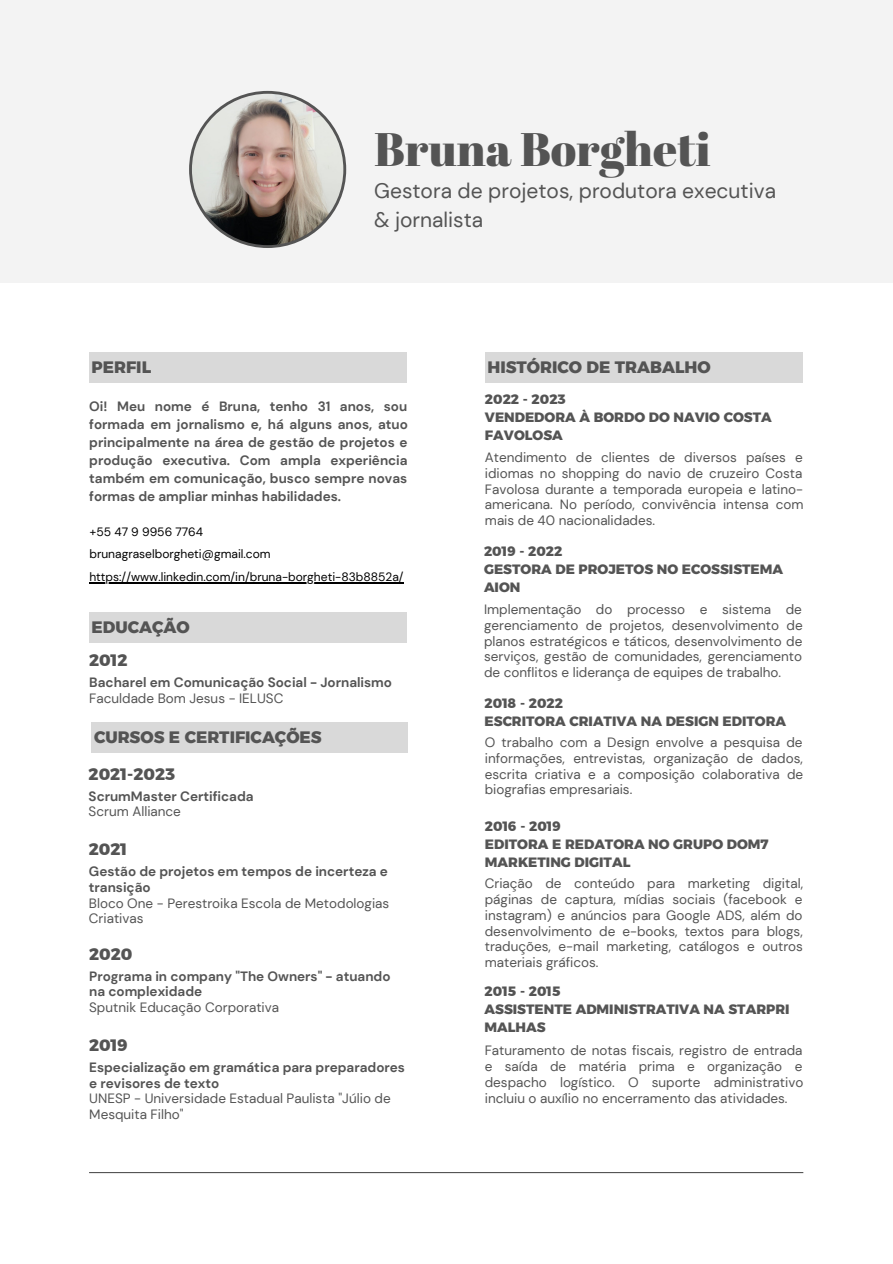
<style>
.page{position:relative;width:893px;height:1264px;background:#fff}
.page>*{position:absolute;margin:0;border:0;box-sizing:border-box;transform-origin:0 0}
.t1{font:46.95px "Abril Fatface";color:#545454}
.t2{font:21px/29.2px "DM Sans";color:#545454}
.t3{font:700 16.5px "Kief Montaser Extra";color:#545454}
.t4{font:13.5px/15.8px "DM Sans";color:#545454;text-align:justify}
.t5{font:700 13.5px/18px "DM Sans";color:#545454}
.t6{font:700 13.5px/18px "Kief Montaser Extra";color:#545454}
.t7{font:12px/22.6px "DM Sans";color:#000}
</style>
<div class="page">
<div style="left:0;top:0;width:892px;height:282px;background:#f3f3f3"></div>
<svg style="left:189px;top:91px;width:157px;height:157px"></svg>
<div style="left:89px;top:352px;width:318px;height:30px;background:#d9d9d9"></div>
<div style="left:89px;top:612px;width:318px;height:30px;background:#d9d9d9"></div>
<div style="left:484px;top:352px;width:318px;height:30px;background:#d9d9d9"></div>
<hr style="left:89px;top:1171px;width:714px;height:2px;background:#545454">
<hr style="left:89px;top:582px;width:314px;height:1px;background:#000">
<div style="left:92px;top:722px;width:315px;height:30px;background:#d9d9d9"></div>
<h1 class="t1" style="left:374px;top:116px;width:338px">Bruna Borgheti</h1>
<p class="t3" style="left:92px;top:357px;width:61px">PERFIL</p>
<h2 class="t2" style="left:374px;top:176px;width:403px">Gestora de projetos, produtora executiva &amp; jornalista</h2>
<p class="t3" style="left:487px;top:357px;width:225px">HISTÓRICO DE TRABALHO</p>
<p class="t5" style="left:89px;top:397px;width:320px;text-align:justify">Oi! Meu nome é Bruna, tenho 31 anos, sou formada em jornalismo e, há alguns anos, atuo principalmente na área de gestão de projetos e produção executiva. Com ampla experiência também em comunicação, busco sempre novas formas de ampliar minhas habilidades.</p>
<p class="t7" style="left:89px;top:520px;width:316px">+55 47 9 9956 7764<br>brunagraselborgheti@gmail.com https://www.linkedin.com/in/bruna-borgheti-83b8852a/</p>
<p class="t3" style="left:92px;top:616px;width:100px">EDUCAÇÃO</p>
<p class="t3" style="left:89px;top:650px;width:40px">2012</p>
<p class="t5" style="left:89px;top:673px;width:304px">Bacharel em Comunicação Social - Jornalismo</p>
<p class="t4" style="left:89px;top:690px;width:195px">Faculdade Bom Jesus - IELUSC</p>
<p class="t3" style="left:94px;top:726px;width:229px">CURSOS E CERTIFICAÇÕES</p>
<p class="t3" style="left:89px;top:764px;width:88px">2021-2023</p>
<p class="t5" style="left:89px;top:787px;width:166px">ScrumMaster Certificada</p>
<p class="t4" style="left:89px;top:804px;width:94px">Scrum Alliance</p>
<p class="t3" style="left:89px;top:839px;width:40px">2021</p>
<p class="t5" style="left:89px;top:863px;width:300px;line-height:15.8px">Gestão de projetos em tempos de incerteza e transição</p>
<p class="t4" style="left:89px;top:895px;width:302px">Bloco One - Perestroika Escola de Metodologias<br>Criativas</p>
<p class="t3" style="left:89px;top:943px;width:45px">2020</p>
<p class="t5" style="left:89px;top:968px;width:303px;line-height:15.8px">Programa in company "The Owners" - atuando na complexidade</p>
<p class="t4" style="left:89px;top:999px;width:191px">Sputnik Educação Corporativa</p>
<p class="t3" style="left:89px;top:1035px;width:40px">2019</p>
<p class="t5" style="left:89px;top:1059px;width:317px;line-height:15.8px">Especialização em gramática para preparadores e revisores de texto</p>
<p class="t4" style="left:89px;top:1090px;width:303px">UNESP - Universidade Estadual Paulista "Júlio de<br>Mesquita Filho"</p>
<p class="t6" style="left:485px;top:390px;width:288px">2022 - 2023<br>VENDEDORA À BORDO DO NAVIO COSTA<br>FAVOLOSA</p>
<p class="t4" style="left:485px;top:449px;width:320px">Atendimento de clientes de diversos países e idiomas no shopping do navio de cruzeiro Costa Favolosa durante a temporada europeia e latino&shy;americana. No período, convivência intensa com mais de 40 nacionalidades.</p>
<p class="t6" style="left:484px;top:542px;width:300px">2019 - 2022<br>GESTORA DE PROJETOS NO ECOSSISTEMA<br>AION</p>
<p class="t4" style="left:484px;top:601px;width:320px">Implementação do processo e sistema de gerenciamento de projetos, desenvolvimento de planos estratégicos e táticos, desenvolvimento de serviços, gestão de comunidades, gerenciamento de conflitos e liderança de equipes de trabalho.</p>
<p class="t6" style="left:484px;top:694px;width:303px">2018 - 2022<br>ESCRITORA CRIATIVA NA DESIGN EDITORA</p>
<p class="t4" style="left:484px;top:734px;width:320px">O trabalho com a Design envolve a pesquisa de informações, entrevistas, organização de dados, escrita criativa e a composição colaborativa de biografias empresariais.</p>
<p class="t6" style="left:485px;top:817px;width:285px">2016 - 2019<br>EDITORA E REDATORA NO GRUPO DOM7<br>MARKETING DIGITAL</p>
<p class="t4" style="left:484px;top:875px;width:320px">Criação de conteúdo para marketing digital, páginas de captura, mídias sociais (facebook e instagram) e anúncios para Google ADS, além do desenvolvimento de e-books, textos para blogs, traduções, e-mail marketing, catálogos e outros materiais gráficos.</p>
<p class="t6" style="left:484px;top:982px;width:306px">2015 - 2015<br>ASSISTENTE ADMINISTRATIVA NA STARPRI<br>MALHAS</p>
<p class="t4" style="left:484px;top:1042px;width:320px">Faturamento de notas fiscais, registro de entrada e saída de matéria prima e organização e despacho logístico. O suporte administrativo incluiu o auxílio no encerramento das atividades.</p>
</div>
